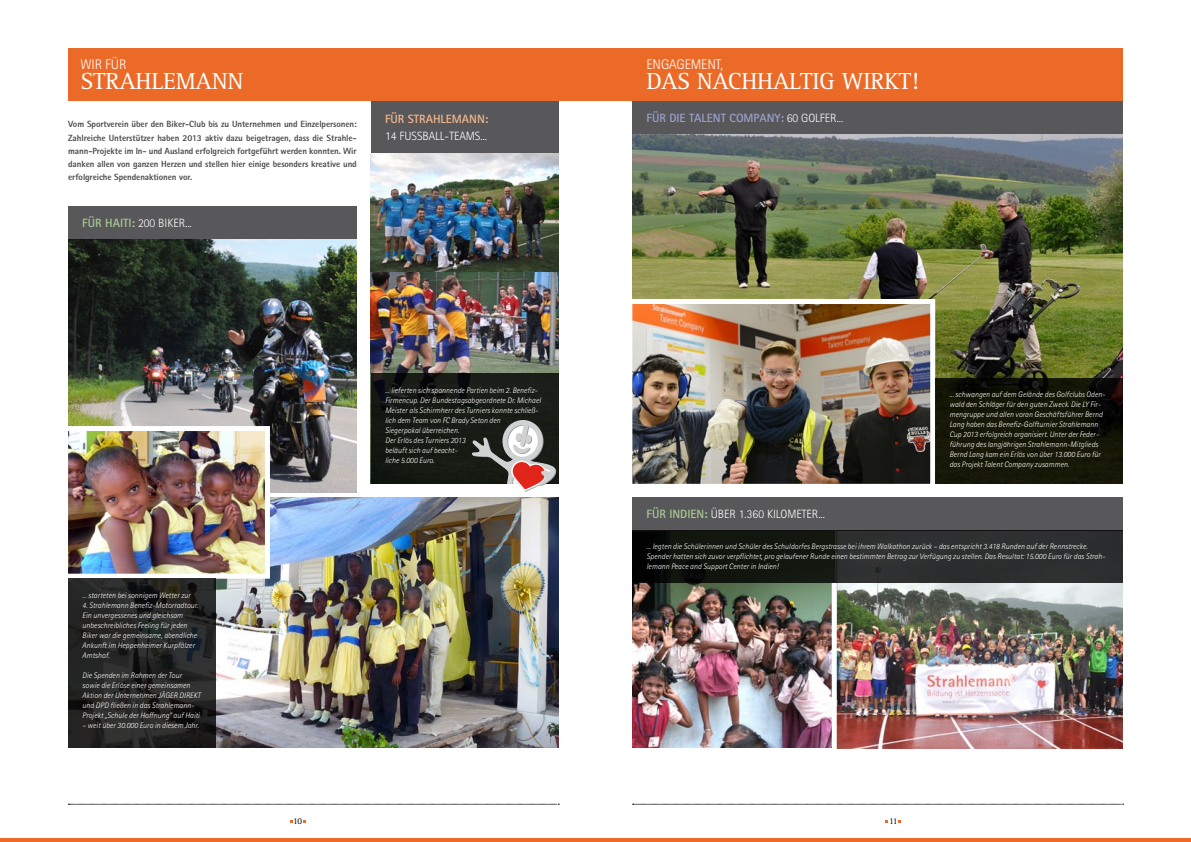
<style>
.page{position:relative;width:1191px;height:842px;background:#fff}
.page>*{position:absolute;margin:0;border:0;box-sizing:border-box;transform-origin:0 0}
.t1{font:24px "Rotis Serif";letter-spacing:-.01em;color:#fff}
.t2{font:300 14px "Rotis Sans Serif Pro";letter-spacing:-.01em;color:#fff}
.t3{font:300 12px "Rotis Sans Serif Pro";color:#fff}
.t4{font:700 12px "Rotis Sans Serif Pro";color:#9aa2ce}
.t5{font:700 12px "Rotis Sans Serif Pro";color:#f7b98f}
.t6{font:800 9px/13.2px "Rotis Sans Serif Pro";letter-spacing:-.01em;color:#4b4b4d;text-align:justify}
.t7{font:9px "Rotis Serif";color:#000}
.t8{font:italic 300 8px/10px "Rotis Sans Serif Pro";color:#fffefd}
.s1{font-weight:700;color:#abca95}
.s2{font-weight:300;color:#fff}
</style>
<div class="page">
<svg style="left:632px;top:804px;width:491px;height:1px"></svg>
<svg style="left:68px;top:804px;width:491px;height:1px"></svg>
<img style="left:215px;top:497px;width:343px;height:251px">
<img style="left:632px;top:583px;width:491px;height:165px">
<div style="left:68px;top:207px;width:289px;height:33px;background:#58585a"></div>
<div style="left:371px;top:101px;width:187px;height:53px;background:#58585a"></div>
<div style="left:632px;top:101px;width:491px;height:33px;background:#58585a"></div>
<img style="left:68px;top:240px;width:289px;height:252px">
<img style="left:69px;top:432px;width:195px;height:141px">
<div style="left:63px;top:426px;width:207px;height:153px;border:5px solid #fff"></div>
<img style="left:371px;top:154px;width:187px;height:219px">
<img style="left:632px;top:134px;width:491px;height:244px">
<img style="left:633px;top:305px;width:296px;height:178px">
<div style="left:627px;top:299px;width:308px;height:190px;border:5px solid #fff"></div>
<div style="left:68px;top:48px;width:1055px;height:53px;background:#eb6a27"></div>
<div style="left:632px;top:497px;width:491px;height:33px;background:#58585a"></div>
<div style="left:831px;top:583px;width:5px;height:170px;background:#fff"></div>
<hr style="left:0;top:838px;width:1191px;height:4px;background:#eb6a27">
<svg style="left:68px;top:579px;width:147px;height:169px;background:#242424"></svg>
<svg style="left:371px;top:373px;width:187px;height:111px;background:#151914"></svg>
<svg style="left:935px;top:378px;width:188px;height:106px;background:#131406"></svg>
<svg style="left:632px;top:530px;width:491px;height:53px;background:#202220"></svg>
<svg style="left:472px;top:420px;width:84px;height:72px"></svg>
<h2 class="t2" style="left:80px;top:57px;width:48px">WIR FÜR</h2>
<h2 class="t2" style="left:646px;top:57px;width:78px">ENGAGEMENT,</h2>
<h1 class="t1" style="left:80px;top:68px;width:165px">STRAHLEMANN</h1>
<h1 class="t1" style="left:646px;top:68px;width:273px">DAS NACHHALTIG WIRKT!</h1>
<p class="t6" style="left:68px;top:118px;width:290px">Vom Sportverein über den Biker-Club bis zu Unternehmen und Einzelpersonen:<br>Zahlreiche Unterstützer haben 2013 aktiv dazu beigetragen, dass die Strahle&shy;mann-Projekte im In- und Ausland erfolgreich fortgeführt werden konnten. Wir danken allen von ganzen Herzen und stellen hier einige besonders kreative und erfolgreiche Spendenaktionen vor.</p>
<h3 class="t3" style="left:82px;top:216px;width:111px"><span class="s1">FÜR HAITI:</span> 200 BIKER...</h3>
<h3 class="t5" style="left:385px;top:112px;width:105px">FÜR STRAHLEMANN:</h3>
<h3 class="t3" style="left:385px;top:129px;width:103px">14 FUSSBALL-TEAMS...</h3>
<h3 class="t4" style="left:646px;top:110px;width:198px">FÜR DIE TALENT COMPANY: <span class="s2">60 GOLFER...</span></h3>
<p class="t8" style="left:82px;top:591px;width:110px">... starteten bei sonnigem Wetter zur</p>
<p class="t8" style="left:82px;top:601px;width:117px">4. Strahlemann Benefiz-Motorradtour.<br>Ein unvergessenes und gleichsam unbeschreibliches Feeling für jeden<br>Biker war die gemeinsame, abendliche<br>Ankunft im Heppenheimer Kurpfälzer<br>Amtshof.</p>
<p class="t8" style="left:82px;top:671px;width:120px">Die Spenden im Rahmen der Tour sowie die Erlöse einer gemeinsamen Aktion der Unternehmen JÄGER DIREKT und DPD fließen in das Strahlemann-Projekt „Schule der Hoffnung“ auf Haiti</p>
<p class="t8" style="left:82px;top:721px;width:118px">– weit über 30.000 Euro in diesem Jahr.</p>
<p class="t8" style="left:385px;top:385px;width:157px">... lieferten sich spannende Partien beim 2. Benefiz-Firmencup. Der Bundestagsabgeordnete Dr. Michael Meister als Schirmherr des Turniers konnte schließ&shy;lich dem Team von FC Brady Seton den<br>Siegerpokal überreichen.<br>Der Erlös des Turniers 2013<br>beläuft sich auf beacht-<br>liche 5.000 Euro.</p>
<p class="t8" style="left:949px;top:389px;width:157px">... schwangen auf dem Gelände des Golfclubs Oden&shy;wald den Schläger für den guten Zweck. Die LY Fir&shy;mengruppe und allen voran Geschäftsführer Bernd Lang haben das Benefiz-Golfturnier Strahlemann Cup 2013 erfolgreich organisiert. Unter der Feder&shy;führung des langjährigen Strahlemann-Mitglieds Bernd Lang kam ein Erlös von über 13.000 Euro für das Projekt Talent Company zusammen.</p>
<h3 class="t3" style="left:646px;top:507px;width:180px"><span class="s1">FÜR I NDIEN:</span> ÜBER 1.360 KILOMETER...</h3>
<p class="t8" style="left:646px;top:541px;width:460px">... legten die Schülerinnen und Schüler des Schuldorfes Bergstrasse bei ihrem Walkathon zurück – das entspricht 3.418 Runden auf der Rennstrecke.<br>Spender hatten sich zuvor verpflichtet, pro gelaufener Runde einen bestimmten Betrag zur Verfügung zu stellen. Das Resultat: 15.000 Euro für das Strah&shy;lemann Peace and Support Center in Indien!</p>
<p class="t7" style="left:293px;top:816px;width:10px">10</p>
<p class="t7" style="left:889px;top:816px;width:10px">11</p>
</div>
